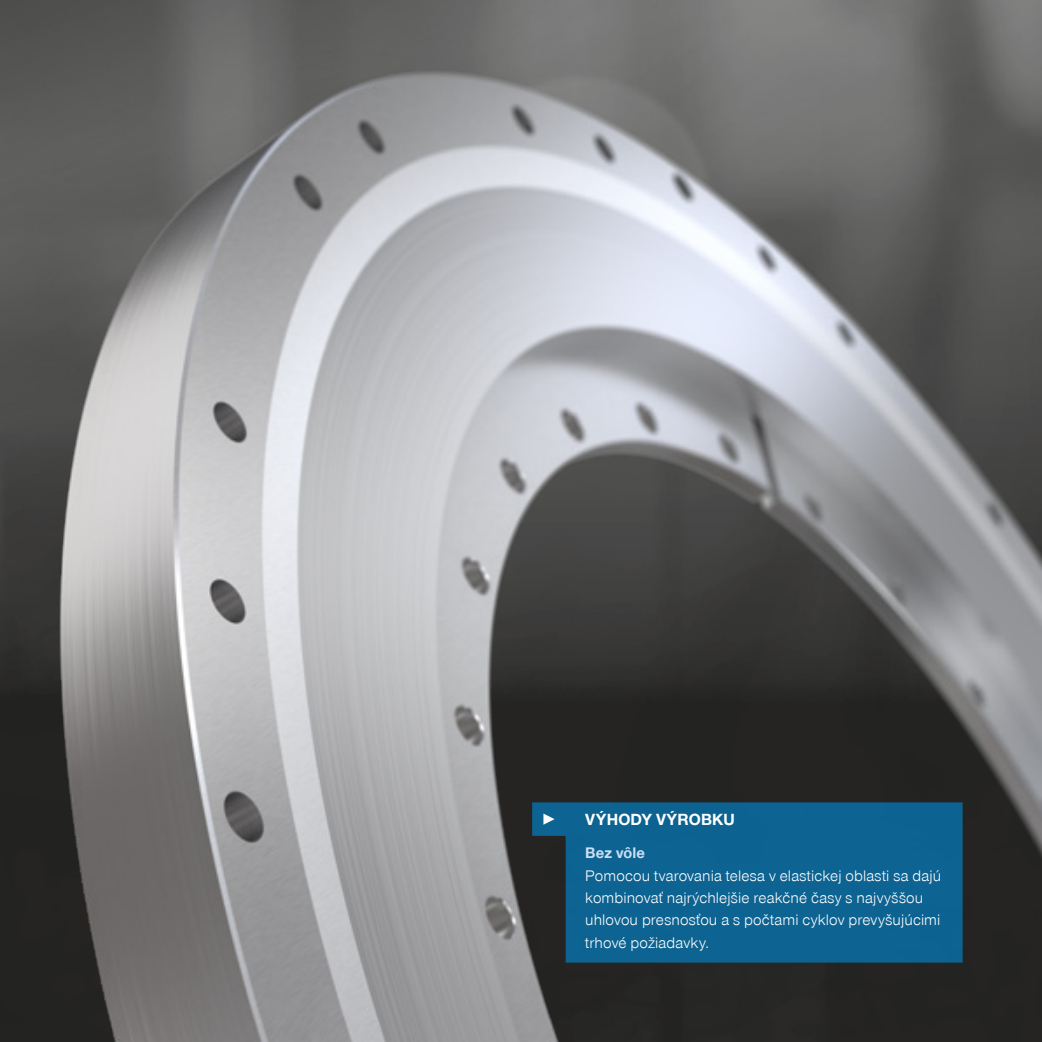
<style>
.page{position:relative;width:1042px;height:1042px;background:#fff}
.page>*{position:absolute;margin:0;border:0;box-sizing:border-box;transform-origin:0 0}
.CB_AF_Headline_9_5_1{font:700 16.62px "Zimmer Group Sans Global";letter-spacing:.01em;color:#fff}
.CB_AF_Fließtext_link{font:300 15.75px/22.4px "Zimmer Group Sans Global";letter-spacing:.01em;color:#fff}
.CB_AF_Fließtext_link-2{font:700 15.75px "Zimmer Group Sans Global";letter-spacing:.01em;color:#c9e0f6}
</style>
<div class="page">
<img style="left:0;top:0;width:1042px;height:25px">
<img style="left:0;top:25px;width:1042px;height:1017px">
<div style="left:532px;top:802px;width:430px;height:160px;background:#0d6391"></div>
<svg style="left:543px;top:813px;width:11px;height:12px"></svg>
<p class="CB_AF_Headline_9_5_1" style="left:585px;top:809px;width:151px">VÝHODY VÝROBKU</p>
<p class="CB_AF_Fließtext_link-2" style="left:585px;top:843px;width:61px">Bez vôle</p>
<p class="CB_AF_Fließtext_link" style="left:585px;top:864px;width:357px">Pomocou tvarovania telesa v elastickej oblasti sa dajú kombinovať najrýchlejšie reakčné časy s najvyššou uhlovou presnosťou a s počtami cyklov prevyšujúcimi trhové požiadavky.</p>
</div>
